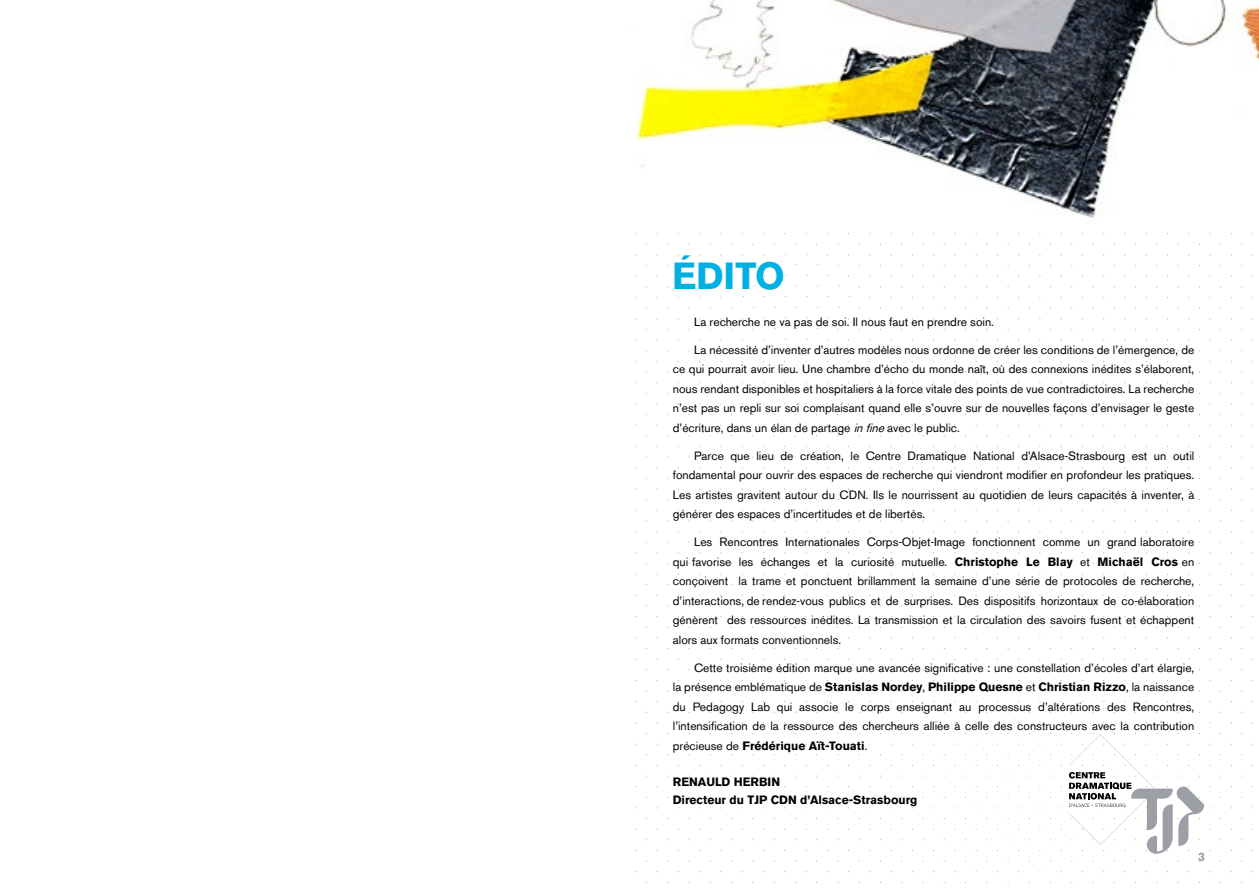
<style>
.page{position:relative;width:1259px;height:893px;background:#fff}
.page>*{position:absolute;margin:0;border:0;box-sizing:border-box;transform-origin:0 0}
.t1{font:700 37.5px "Akzidenz Grotesk BQ";color:#00b0e3}
.t2{font:12px/19.5px "Akzidenz Grotesk BE";color:#000;text-align:justify}
.t3{font:700 12px/18px "Akzidenz Grotesk BQ";color:#000}
.t4{font:700 12px "Akzidenz Grotesk BQ";color:#9d9d9c}
.s1{font-style:italic}
.s2{font-family:"Akzidenz Grotesk BQ";font-weight:700}
.s3{font-family:"Akzidenz Grotesk BE";font-weight:400}
</style>
<div class="page">
<img style="left:636px;top:0;width:623px;height:218px">
<svg style="left:1124px;top:786px;width:80px;height:68px"></svg>
<svg style="left:1068px;top:733px;width:87px;height:112px"></svg>
<h1 class="t1" style="left:672px;top:254px;width:114px">éDITO</h1>
<p class="t2" style="left:694px;top:312px;width:301px">La recherche ne va pas de soi. Il nous faut en prendre soin.</p>
<p class="t2" style="left:673px;top:340px;width:523px;text-indent:21px">La nécessité d’inventer d’autres modèles nous ordonne de créer les conditions de l’émergence, de ce qui pourrait avoir lieu. Une chambre d’écho du monde naît, où des connexions inédites s’élaborent, nous rendant disponibles et hospitaliers à la force vitale des points de vue contradictoires. La recherche n’est pas un repli sur soi complaisant quand elle s’ouvre sur de nouvelles façons d’envisager le geste d’écriture, dans un élan de partage <span class="s1">infine</span>avec le public.</p>
<p class="t2" style="left:673px;top:446px;width:523px;text-indent:21px">Parce que lieu de création, le Centre Dramatique National d’Alsace-Strasbourg est un outil fondamental pour ouvrir des espaces de recherche qui viendront modifier en profondeur les pratiques.<br>Les artistes gravitent autour du CDN. Ils le nourrissent au quotidien de leurs capacités à inventer, à générer des espaces d’incertitudes et de libertés.</p>
<p class="t2" style="left:673px;top:532px;width:523px;text-indent:21px">Les Rencontres Internationales Corps-Objet-Image fonctionnent comme un grand laboratoire qui favorise les échanges et la curiosité mutuelle. <span class="s2">Christophe Le Blay</span> et <span class="s2">Michaël Cros</span> en conçoivent la trame et ponctuent brillamment la semaine d’une série de protocoles de recherche, d’interactions, de rendez-vous publics et de surprises. Des dispositifs horizontaux de co-élaboration génèrent des ressources inédites. La transmission et la circulation des savoirs fusent et échappent alors aux formats conventionnels.</p>
<p class="t2" style="left:694px;top:658px;width:502px">Cette troisième édition marque une avancée significative : une constellation d’écoles d’art élargie,</p>
<p class="t3" style="left:673px;top:678px;width:523px"><span class="s3">la présence emblématique de</span> Stanislas Nordey<span class="s3">,</span> Philippe Quesne <span class="s3">et</span> Christian Rizzo<span class="s3">, la naissance</span></p>
<p class="t2" style="left:673px;top:697px;width:523px">du Pedagogy Lab qui associe le corps enseignant au processus d’altérations des Rencontres, l’intensification de la ressource des chercheurs alliée à celle des constructeurs avec la contribution</p>
<p class="t3" style="left:673px;top:737px;width:196px"><span class="s3">précieuse de</span> Frédérique Aït-Touati<span class="s3">.</span></p>
<p class="t3" style="left:673px;top:773px;width:246px">RENAULD HERBIN<br>Directeur du TJP CDN d’Alsace-Strasbourg</p>
<p class="t4" style="left:1198px;top:850px;width:8px">3</p>
</div>
